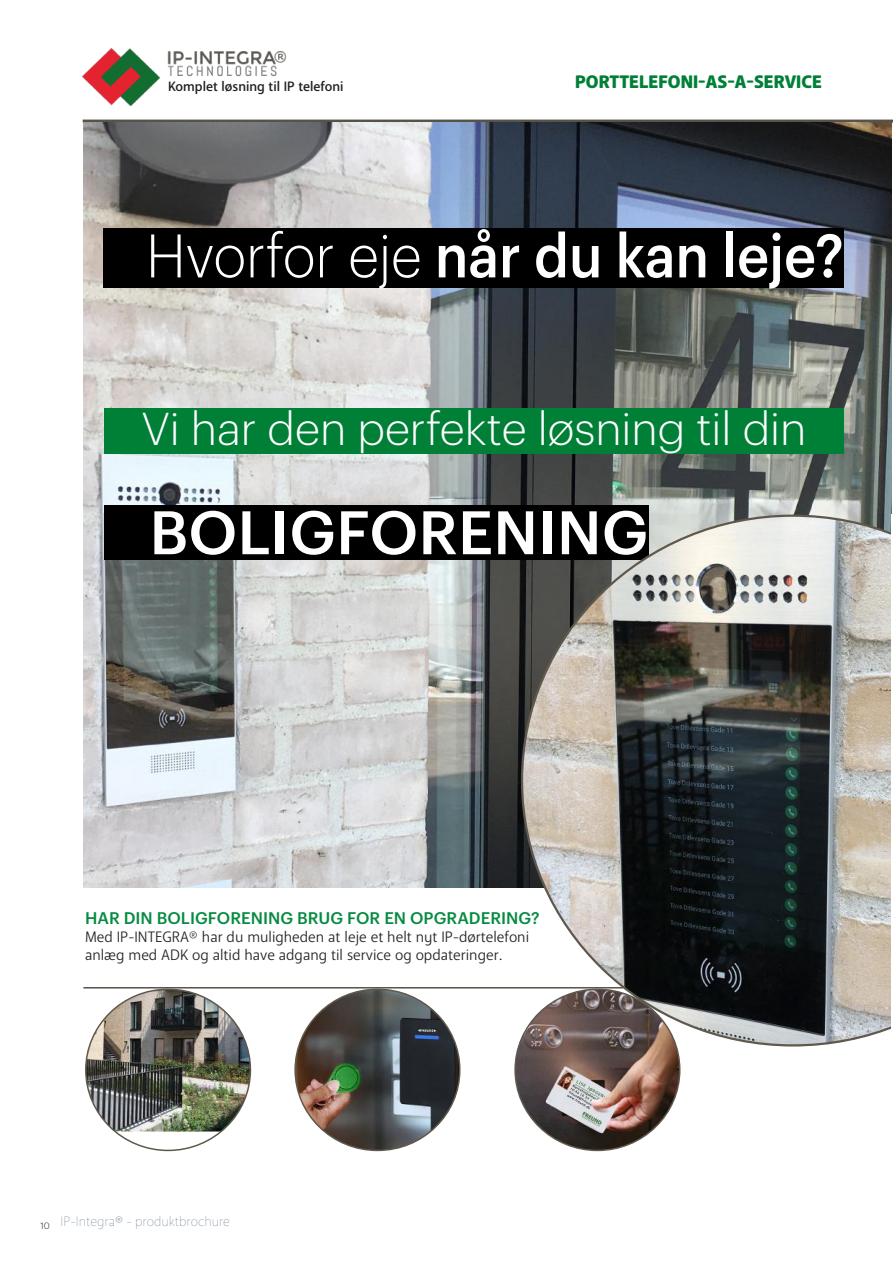
<style>
.page{position:relative;width:893px;height:1263px;background:#fff}
.page>*{position:absolute;margin:0;border:0;box-sizing:border-box;transform-origin:0 0}
.t1{font:500 60px "Graphik";letter-spacing:.005em;color:#fff;scale:.92 1}
.t2{font:500 60px "Graphik";letter-spacing:.005em;color:#fff}
.t3{font:300 45px "Graphik";color:#fff}
.t4{font:900 18px "Anago";color:#008037}
.t5{font:500 16.5px "Graphik";color:#068b41}
.t6{font:15px/18px "Anago";color:#241f1f}
.t7{font:100 13.5px "Anago";color:#7d8d9b}
.t8{font:500 13.5px "Anago";color:#241f1f}
.s1{font-weight:300}
</style>
<div class="page">
<img style="left:83px;top:49px;width:69px;height:56px">
<hr style="left:83px;top:120px;width:810px;height:3px;background:#565349">
<img style="left:115px;top:48px;width:172px;height:38px">
<img style="left:83px;top:123px;width:809px;height:764px">
<div style="left:104px;top:408px;width:740px;height:46px;background:#008037"></div>
<div style="left:104px;top:505px;width:544px;height:54px;background:#000"></div>
<hr style="left:83px;top:987px;width:540px;height:1px;background:#565349">
<svg style="left:521px;top:514px;width:371px;height:532px;background:#757572"></svg>
<div style="left:103px;top:228px;width:741px;height:60px;background:#000"></div>
<img style="left:86px;top:991px;width:164px;height:140px">
<img style="left:296px;top:990px;width:164px;height:160px">
<img style="left:516px;top:989px;width:164px;height:161px">
<p class="t8" style="left:168px;top:78px;width:177px">Komplet løsning til IP telefoni</p>
<p class="t4" style="left:575px;top:70px;width:248px">PORTTELEFONI-AS-A-SERVICE</p>
<h1 class="t1" style="left:146px;top:210px;width:760px"><span class="s1">Hvorfor eje</span> når du kan leje?</h1>
<h2 class="t3" style="left:142px;top:396px;width:666px">Vi har den perfekte løsning til din</h2>
<h1 class="t2" style="left:149px;top:487px;width:500px">BOLIGFORENING</h1>
<p class="t5" style="left:85px;top:905px;width:456px">HAR DIN BOLIGFORENING BRUG FOR EN OPGRADERING?</p>
<p class="t6" style="left:85px;top:928px;width:446px">Med IP-INTEGRA® har du muligheden at leje et helt nyt IP-dørtelefoni anlæg med ADK og altid have adgang til service og opdateringer.</p>
<p class="t7" style="left:40px;top:1212px;width:191px"><sub>10</sub> IP-Integra® - produktbrochure</p>
</div>
